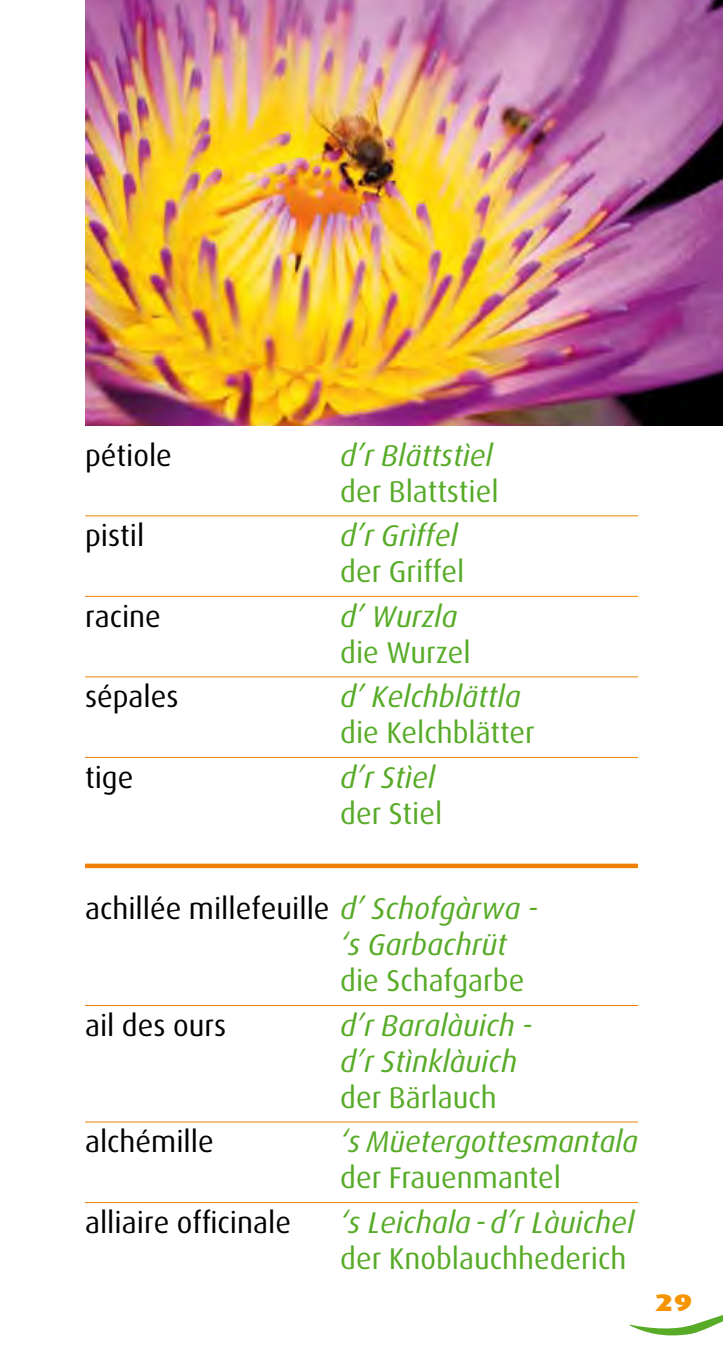
<style>
.page{position:relative;width:723px;height:1361px;background:#fff}
.page>*{position:absolute;margin:0;border:0;box-sizing:border-box;transform-origin:0 0}
.t1{font:italic 30px/36px "Dax";color:#57ab27}
.t2{font:30px "Dax";color:#57ab27}
.t3{font:30px "Dax";color:#000}
.t4{font:900 24px "Dax";color:#f39400;scale:1.3 1}
.s1{font-style:normal;color:#000}
</style>
<div class="page">
<img style="left:85px;top:0;width:638px;height:425px">
<svg style="left:629px;top:1315px;width:94px;height:21px"></svg>
<hr style="left:85px;top:515px;width:553px;height:1px;background:#ee7f00">
<hr style="left:85px;top:596px;width:553px;height:1px;background:#ee7f00">
<hr style="left:85px;top:676px;width:553px;height:1px;background:#ee7f00">
<hr style="left:85px;top:757px;width:553px;height:1px;background:#ee7f00">
<div style="left:85px;top:863px;width:553px;height:5px;background:#ee7f00"></div>
<hr style="left:85px;top:1005px;width:553px;height:1px;background:#ee7f00">
<hr style="left:85px;top:1121px;width:553px;height:1px;background:#ee7f00">
<hr style="left:85px;top:1202px;width:553px;height:1px;background:#ee7f00">
<p class="t3" style="left:85px;top:438px;width:88px">pétiole</p>
<p class="t1" style="left:340px;top:437px;width:154px">d’r Blättstìel</p>
<p class="t2" style="left:340px;top:474px;width:160px">der Blattstiel</p>
<p class="t3" style="left:85px;top:519px;width:61px">pistil</p>
<p class="t1" style="left:340px;top:518px;width:119px">d’r Grìffel</p>
<p class="t2" style="left:340px;top:555px;width:126px">der Griffel</p>
<p class="t3" style="left:85px;top:599px;width:77px">racine</p>
<p class="t1" style="left:340px;top:598px;width:119px">d’ Wurzla</p>
<p class="t2" style="left:340px;top:635px;width:132px">die Wurzel</p>
<p class="t3" style="left:85px;top:680px;width:95px">sépales</p>
<p class="t1" style="left:340px;top:679px;width:182px">d’ Kelchblättla</p>
<p class="t2" style="left:340px;top:716px;width:196px">die Kelchblätter</p>
<p class="t3" style="left:85px;top:760px;width:50px">tige</p>
<p class="t1" style="left:340px;top:759px;width:96px">d’r Stìel</p>
<p class="t2" style="left:340px;top:796px;width:104px">der Stiel</p>
<p class="t1" style="left:340px;top:891px;width:200px;text-indent:-255px"><span class="s1">achillée millefeuille</span> d’ Schofgàrwa - ‘s Garbachrüt</p>
<p class="t2" style="left:340px;top:964px;width:186px">die Schafgarbe</p>
<p class="t3" style="left:85px;top:1008px;width:143px">ail des ours</p>
<p class="t1" style="left:340px;top:1007px;width:194px">d’r Baralàuich - d’r Stìnklàuich</p>
<p class="t2" style="left:340px;top:1080px;width:158px">der Bärlauch</p>
<p class="t3" style="left:85px;top:1125px;width:130px">alchémille</p>
<p class="t1" style="left:340px;top:1124px;width:299px">‘s Müetergottesmantala</p>
<p class="t2" style="left:340px;top:1161px;width:222px">der Frauenmantel</p>
<p class="t3" style="left:85px;top:1205px;width:207px">alliaire officinale</p>
<p class="t1" style="left:340px;top:1204px;width:295px">‘s Leichala - d’r Làuichel</p>
<p class="t2" style="left:340px;top:1241px;width:288px">der Knoblauchhederich</p>
<p class="t4" style="left:655px;top:1289px;width:30px">29</p>
</div>
